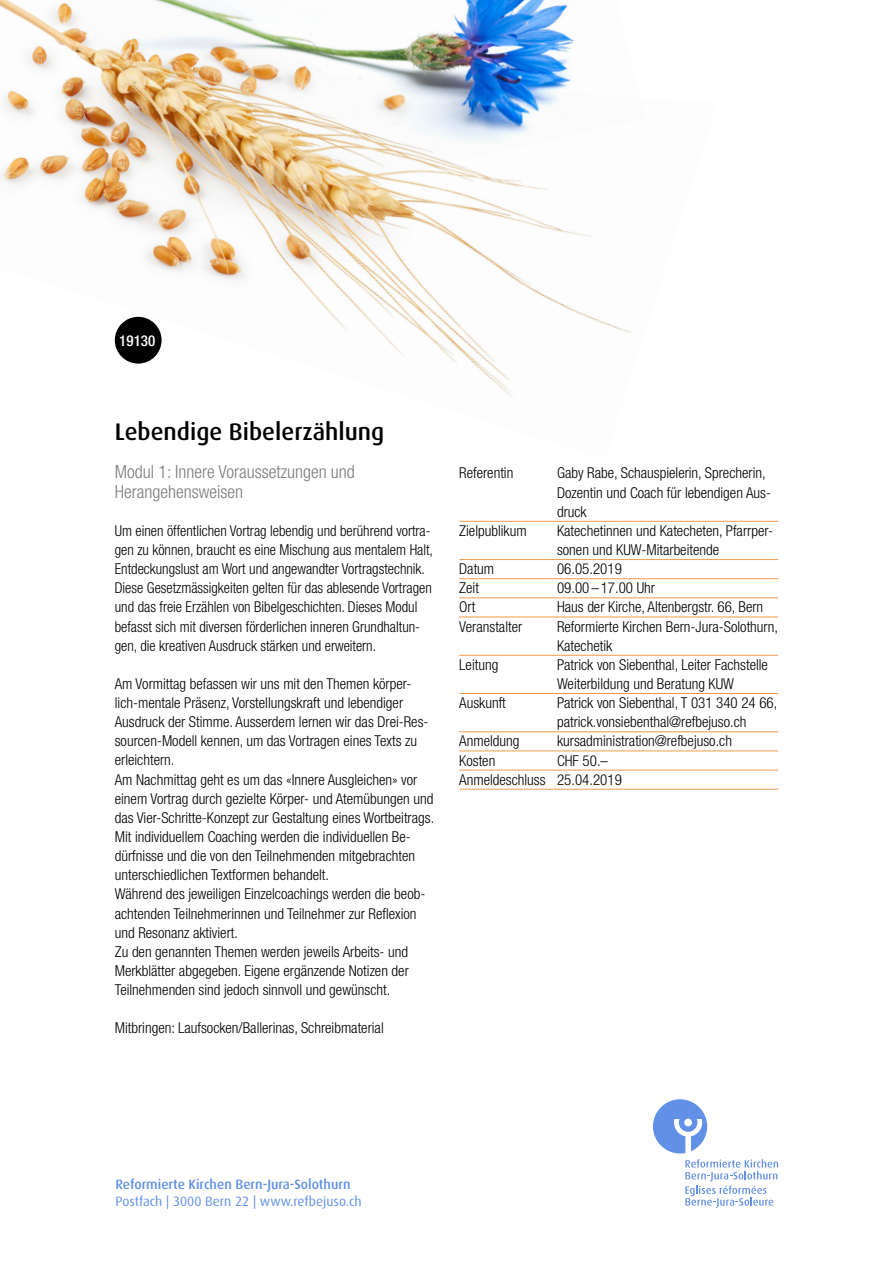
<style>
.page{position:relative;width:893px;height:1263px;background:#fff}
.page>*{position:absolute;margin:0;border:0;box-sizing:border-box;transform-origin:0 0}
.t1{font:500 24px "Dax";color:#000}
.t2{font:300 condensed 18px/19.2px "Helvetica Neue LT Std";color:#7f7c7a}
.t3{font:300 condensed 15px/19.2px "Helvetica Neue LT Std";color:#000}
.t4{font:500 condensed 15px "Helvetica Neue LT Std";color:#fff}
.t5{font:500 13.5px "Dax";color:#6290e7}
.t6{font:13.5px "Dax";color:#6290e7}
</style>
<div class="page">
<svg style="left:653px;top:1099px;width:54px;height:54px"></svg>
<svg style="left:685px;top:1159px;width:93px;height:49px"></svg>
<img style="left:0;top:0;width:631px;height:397px">
<img style="left:83px;top:0;width:548px;height:235px">
<hr style="left:459px;top:521px;width:319px;height:1px;background:#f39a4d">
<hr style="left:459px;top:559px;width:319px;height:1px;background:#f39a4d">
<hr style="left:459px;top:578px;width:319px;height:1px;background:#f39a4d">
<hr style="left:459px;top:597px;width:319px;height:1px;background:#f39a4d">
<hr style="left:459px;top:617px;width:319px;height:1px;background:#f39a4d">
<hr style="left:459px;top:655px;width:319px;height:1px;background:#f39a4d">
<hr style="left:459px;top:693px;width:319px;height:1px;background:#f39a4d">
<hr style="left:459px;top:731px;width:319px;height:1px;background:#f39a4d">
<hr style="left:459px;top:750px;width:319px;height:1px;background:#f39a4d">
<hr style="left:459px;top:770px;width:319px;height:1px;background:#f39a4d">
<hr style="left:459px;top:789px;width:319px;height:1px;background:#f39a4d">
<div style="left:115px;top:317px;width:47px;height:47px;background:#000;border-radius:50%"></div>
<p class="t4" style="left:119px;top:331px;width:37px">19130</p>
<h1 class="t1" style="left:115px;top:418px;width:271px">Lebendige Bibelerzählung</h1>
<p class="t2" style="left:115px;top:462px;width:242px">Modul 1: Innere Voraussetzungen und<br>Herangehensweisen</p>
<p class="t3" style="left:115px;top:521px;width:320px">Um einen öffentlichen Vortrag lebendig und berührend vortra&shy;gen zu können, braucht es eine Mischung aus mentalem Halt, Entdeckungslust am Wort und angewandter Vortragstechnik.<br>Diese Gesetzmässigkeiten gelten für das ablesende Vortragen und das freie Erzählen von Bibelgeschichten. Dieses Modul befasst sich mit diversen förderlichen inneren Grundhaltun&shy;gen, die kreativen Ausdruck stärken und erweitern.</p>
<p class="t3" style="left:115px;top:674px;width:321px">Am Vormittag befassen wir uns mit den Themen körper&shy;lich-mentale Präsenz, Vorstellungskraft und lebendiger Ausdruck der Stimme. Ausserdem lernen wir das Drei-Res&shy;sourcen-Modell kennen, um das Vortragen eines Texts zu erleichtern.<br>Am Nachmittag geht es um das «Innere Ausgleichen» vor einem Vortrag durch gezielte Körper- und Atemübungen und das Vier-Schritte-Konzept zur Gestaltung eines Wortbeitrags.<br>Mit individuellem Coaching werden die individuellen Be&shy;dürfnisse und die von den Teilnehmenden mitgebrachten unterschiedlichen Textformen behandelt.<br>Während des jeweiligen Einzelcoachings werden die beob&shy;achtenden Teilnehmerinnen und Teilnehmer zur Reflexion und Resonanz aktiviert.<br>Zu den genannten Themen werden jeweils Arbeits- und Merkblätter abgegeben. Eigene ergänzende Notizen der Teilnehmenden sind jedoch sinnvoll und gewünscht.</p>
<p class="t3" style="left:115px;top:1018px;width:270px">Mitbringen: Laufsocken/Ballerinas, Schreibmaterial</p>
<p class="t3" style="left:459px;top:463px;width:56px">Referentin</p>
<p class="t3" style="left:557px;top:463px;width:215px">Gaby Rabe, Schauspielerin, Sprecherin,<br>Dozentin und Coach für lebendigen Aus&shy;druck</p>
<p class="t3" style="left:459px;top:521px;width:69px">Zielpublikum</p>
<p class="t3" style="left:557px;top:521px;width:217px">Katechetinnen und Katecheten, Pfarrper&shy;sonen und KUW-Mitarbeitende</p>
<p class="t3" style="left:459px;top:559px;width:37px">Datum</p>
<p class="t3" style="left:557px;top:559px;width:66px">06.05.2019</p>
<p class="t3" style="left:459px;top:578px;width:21px">Zeit</p>
<p class="t3" style="left:557px;top:578px;width:99px">09.00–17.00 Uhr</p>
<p class="t3" style="left:459px;top:597px;width:18px">Ort</p>
<p class="t3" style="left:557px;top:597px;width:208px">Haus der Kirche, Altenbergstr. 66, Bern</p>
<p class="t3" style="left:459px;top:616px;width:65px">Veranstalter</p>
<p class="t3" style="left:557px;top:616px;width:222px">Reformierte Kirchen Bern-Jura-Solothurn,<br>Katechetik</p>
<p class="t3" style="left:459px;top:655px;width:41px">Leitung</p>
<p class="t3" style="left:557px;top:655px;width:212px">Patrick von Siebenthal, Leiter Fachstelle<br>Weiterbildung und Beratung KUW</p>
<p class="t3" style="left:459px;top:693px;width:48px">Auskunft</p>
<p class="t3" style="left:557px;top:693px;width:222px">Patrick von Siebenthal, T 031 340 24 66, patrick.vonsiebenthal@refbejuso.ch</p>
<p class="t3" style="left:459px;top:731px;width:62px">Anmeldung</p>
<p class="t3" style="left:557px;top:731px;width:176px">kursadministration@refbejuso.ch</p>
<p class="t3" style="left:459px;top:750px;width:38px">Kosten</p>
<p class="t3" style="left:459px;top:750px;width:164px;text-indent:98px">CHF 50.–<br>Anmeldeschluss 25.04.2019</p>
<p class="t5" style="left:115px;top:1177px;width:237px">Reformierte Kirchen Bern-Jura-Solothurn</p>
<p class="t6" style="left:115px;top:1193px;width:248px">Postfach | 3000 Bern 22 | www.refbejuso.ch</p>
</div>
